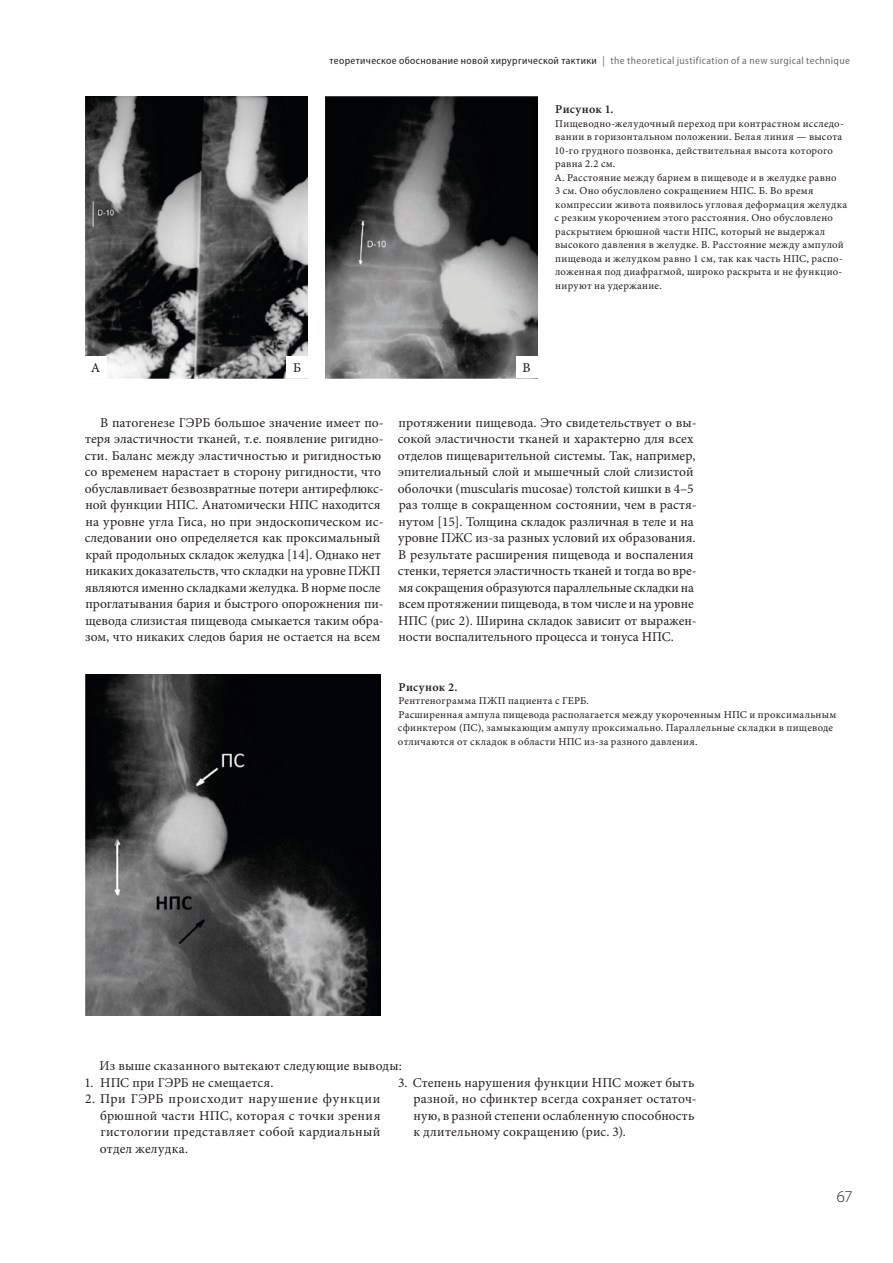
<style>
.page{position:relative;width:893px;height:1263px;background:#fff}
.page>*{position:absolute;margin:0;border:0;box-sizing:border-box;transform-origin:0 0}
.t1{font:300 16.5px "Myriad Pro";color:#231f20}
.t2{font:13.5px/16.5px "Minion Pro";color:#231f20}
.t3{font:13.5px "Minion Pro";letter-spacing:.02em;color:#231f20}
.t4{font:13.5px "Minion Pro Capt";color:#231f20}
.t5{font:12px "Minion Pro Semibold Capt";letter-spacing:.02em;color:#231f20}
.t6{font:10.5px/13.5px "Minion Pro Capt";letter-spacing:.025em;color:#231f20}
.t7{font:semi-condensed 10.5px "Myriad Pro";letter-spacing:.035em;color:#6c6d70}
.s1{color:#231f20}
</style>
<div class="page">
<img style="left:85px;top:97px;width:223px;height:281px">
<img style="left:325px;top:97px;width:212px;height:281px">
<img style="left:85px;top:674px;width:295px;height:342px">
<div style="left:85px;top:357px;width:21px;height:21px;background:#fff"></div>
<div style="left:287px;top:357px;width:21px;height:21px;background:#fff"></div>
<div style="left:516px;top:357px;width:21px;height:21px;background:#fff"></div>
<p class="t7" style="left:330px;top:55px;width:522px"><span class="s1">теоретическое обоснование новой хирургической тактики</span> | the theoretical justification of a new surgical technique</p>
<p class="t5" style="left:555px;top:102px;width:60px">Рисунок 1.</p>
<p class="t6" style="left:554px;top:117px;width:294px">Пищеводно-желудочный переход при контрастном исследо&shy;вании в горизонтальном положении. Белая линия — высота 10-го грудного позвонка, действительная высота которого равна 2.2 см.<br>А. Расстояние между барием в пищеводе и в желудке равно<br>3 см. Оно обусловлено сокращением НПС. Б. Во время компрессии живота появилось угловая деформация желудка с резким укорочением этого расстояния. Оно обусловлено раскрытием брюшной части НПС, который не выдержал высокого давления в желудке. В. Расстояние между ампулой пищевода и желудком равно 1 см, так как часть НПС, распо&shy;ложенная под диафрагмой, широко раскрыта и не функцио&shy;нируют на удержание.</p>
<p class="t4" style="left:91px;top:360px;width:11px">А</p>
<p class="t4" style="left:293px;top:360px;width:9px">Б</p>
<p class="t4" style="left:522px;top:360px;width:10px">В</p>
<p class="t2" style="left:85px;top:414px;width:301px;text-indent:15px">В патогенезе ГЭРБ большое значение имеет по&shy;теря эластичности тканей, т.е. появление ригидно&shy;сти. Баланс между эластичностью и ригидностью со временем нарастает в сторону ригидности, что обуславливает безвозвратные потери антирефлюкс&shy;ной функции НПС. Анатомически НПС находится на уровне угла Гиса, но при эндоскопическом ис&shy;следовании оно определяется как проксимальный край продольных складок желудка [14]. Однако нет никаких доказательств, что складки на уровне ПЖП являются именно складками желудка. В норме после проглатывания бария и быстрого опорожнения пи&shy;щевода слизистая пищевода смыкается таким обра&shy;зом, что никаких следов бария не остается на всем</p>
<p class="t2" style="left:398px;top:414px;width:301px">протяжении пищевода. Это свидетельствует о вы&shy;сокой эластичности тканей и характерно для всех отделов пищеварительной системы. Так, например, эпителиальный слой и мышечный слой слизистой оболочки (muscularis mucosae) толстой кишки в 4–5 раз толще в сокращенном состоянии, чем в растя&shy;нутом [15]. Толщина складок различная в теле и на уровне ПЖС из-за разных условий их образования.<br>В результате расширения пищевода и воспаления стенки, теряется эластичность тканей и тогда во вре&shy;мя сокращения образуются параллельные складки на всем протяжении пищевода, в том числе и на уровне НПС (рис 2). Ширина складок зависит от выражен&shy;ности воспалительного процесса и тонуса НПС.</p>
<p class="t5" style="left:398px;top:680px;width:60px">Рисунок 2.</p>
<p class="t6" style="left:398px;top:695px;width:440px">Рентгенограмма ПЖП пациента с ГЕРБ.<br>Расширенная ампула пищевода располагается между укороченным НПС и проксимальным сфинктером (ПС), замыкающим ампулу проксимально. Параллельные складки в пищеводе отличаются от складок в области НПС из-за разного давления.</p>
<p class="t3" style="left:100px;top:1057px;width:304px">Из выше сказанного вытекают следующие выводы:</p>
<p class="t2" style="left:84px;top:1074px;width:191px">1. НПС при ГЭРБ не смещается.</p>
<p class="t2" style="left:100px;top:1091px;width:282px;text-align:justify;text-indent:-14px">2. При ГЭРБ происходит нарушение функции брюшной части НПС, которая с точки зрения гистологии представляет собой кардиальный отдел желудка.</p>
<p class="t2" style="left:413px;top:1074px;width:285px;text-indent:-15px">3. Степень нарушения функции НПС может быть разной, но сфинктер всегда сохраняет остаточ&shy;ную, в разной степени ослабленную способность к длительному сокращению (рис. 3).</p>
<p class="t1" style="left:837px;top:1187px;width:17px">67</p>
</div>
